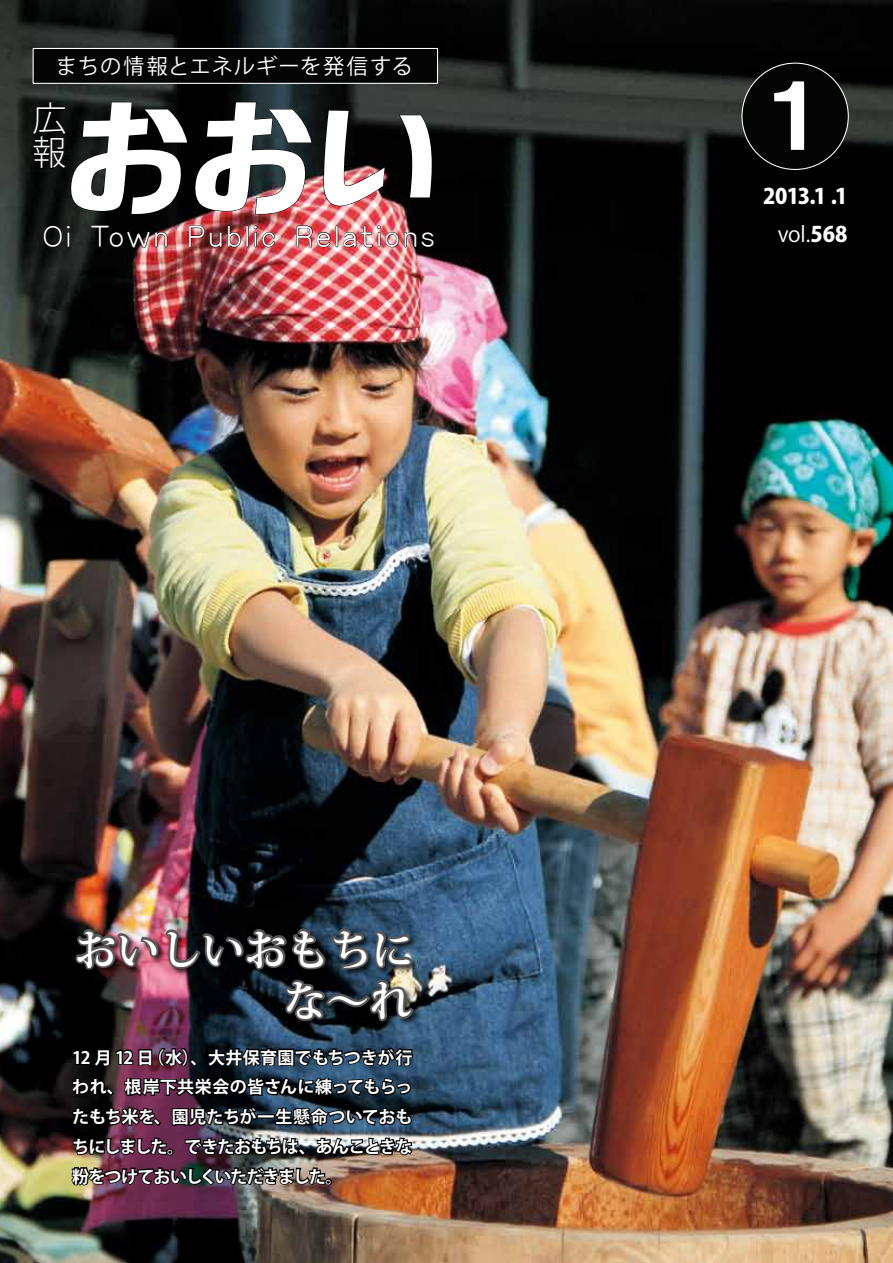
<style>
.page{position:relative;width:893px;height:1263px;background:#fff}
.page>*{position:absolute;margin:0;border:0;box-sizing:border-box;transform-origin:0 0}
.t1{font:122.25px "Singeitai EGP Ultra SJIS";color:#fff}
.t2{font:85.05px "HG Soei Kakugothic UB";color:#fff}
.t3{font:700 42.9px "Koz Min Pro";color:#fff}
.t4{font:700 42.45px "Koz Min Pro";color:#fff}
.t5{font:300 34.05px/34px "Koz Go Pro";color:#fff}
.t6{font:28.65px "Yenti EGP Medium SJIS";letter-spacing:.065em;color:#fff}
.t7{font:21.3px "Koz Go Pro";letter-spacing:.045em;color:#fff}
.t8{font:800 21.3px/37.2px "Koz Go Pro";color:#fff;text-align:right}
.t9{font:700 16.95px/29.7px "Koz Go Pro";letter-spacing:-.035em;color:#fff}
.t10{font:700 16.95px "Koz Go Pro";letter-spacing:.01em;color:#fff}
.s1{font-weight:400}
</style>
<div class="page">
<img style="left:0;top:0;width:893px;height:1263px">
<div style="left:742px;top:63px;width:106px;height:106px;background:#050505;border-radius:50%"></div>
<svg style="left:32px;top:102px;width:406px;height:113px;background:#241c1d"></svg>
<svg style="left:43px;top:225px;width:28px;height:23px"></svg>
<svg style="left:90px;top:225px;width:78px;height:23px;background:#241717"></svg>
<img style="left:188px;top:225px;width:87px;height:23px">
<img style="left:296px;top:225px;width:139px;height:23px">
<div style="left:33px;top:48px;width:405px;height:36px;background:#050505;border:1px solid #fff"></div>
<img style="left:70px;top:1136px;width:344px;height:53px">
<div style="left:284px;top:978px;width:137px;height:51px;background:#000;opacity:.75"></div>
<img style="left:70px;top:926px;width:346px;height:202px">
<p class="t7" style="left:56px;top:52px;width:358px">まちの情報とエネルギーを発信する</p>
<h1 class="t1" style="left:63px;top:96px;width:389px">おおい</h1>
<h3 class="t5" style="left:32px;top:102px;width:34px">広報</h3>
<h3 class="t6" style="left:42px;top:222px;width:31px">Ｏｉ</h3>
<h3 class="t6" style="left:90px;top:222px;width:80px">Ｔｏｗｎ</h3>
<h3 class="t6" style="left:187px;top:222px;width:91px">Ｐｕｂｌｉｃ</h3>
<h3 class="t6" style="left:295px;top:222px;width:142px">Ｒｅｌａｔｉｏｎｓ</h3>
<h3 class="t4" style="left:75px;top:919px;width:342px">おいしいおもちに</h3>
<h3 class="t3" style="left:284px;top:970px;width:130px">な～れ</h3>
<p class="t10" style="left:147px;top:1046px;width:266px">（水）、大井保育園でもちつきが行</p>
<p class="t9" style="left:72px;top:1043px;width:342px">12 月 12 日<br>われ、根岸下共栄会の皆さんに練ってもらったもち米を、園児たちが一生懸命ついておもちにしました。できたおもちは、あんこときな粉をつけておいしくいただきました。</p>
<h2 class="t2" style="left:753px;top:74px;width:87px">１</h2>
<p class="t8" style="left:763px;top:179px;width:86px">2013.1 .1 <span class="s1">vol.</span>568</p>
</div>
